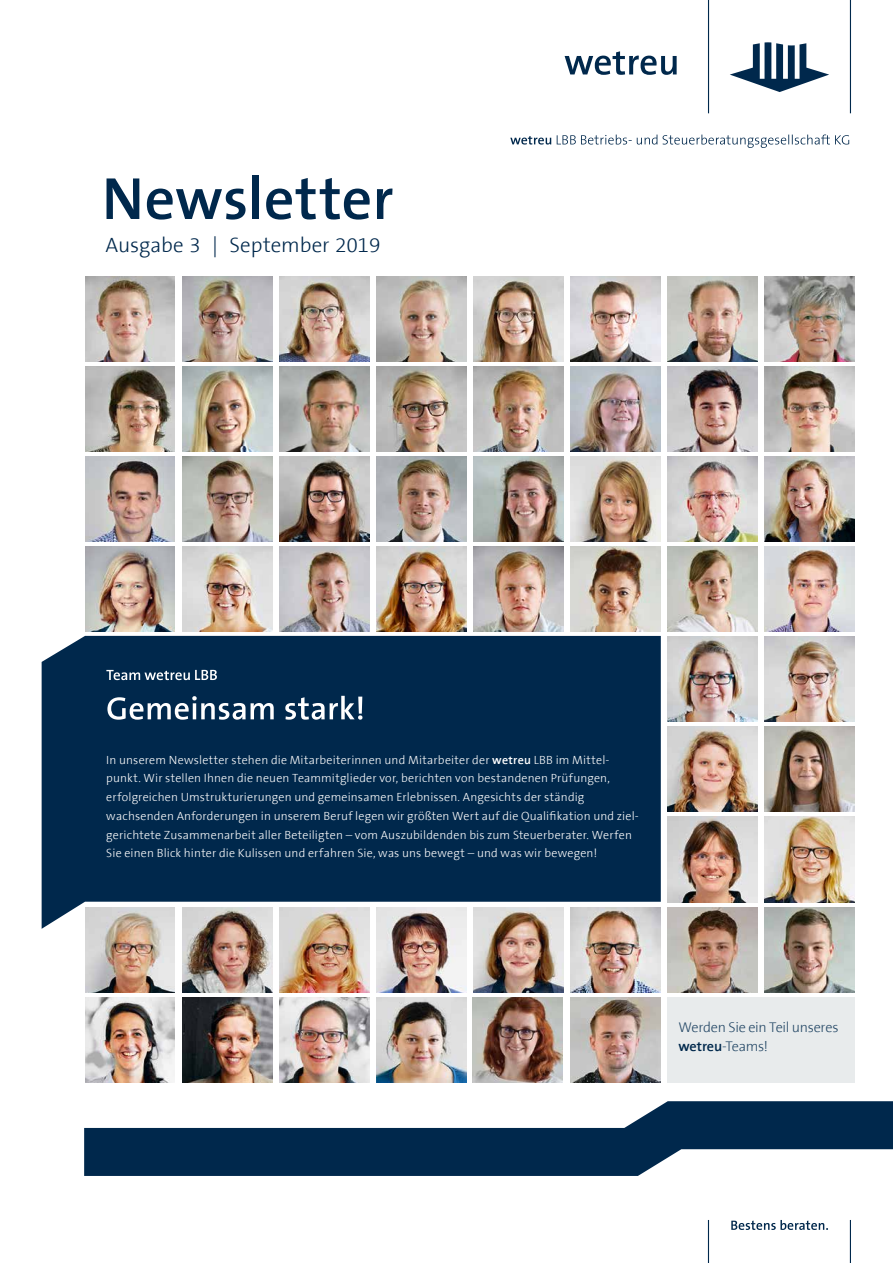
<style>
.page{position:relative;width:893px;height:1263px;background:#fff}
.page>*{position:absolute;margin:0;border:0;box-sizing:border-box;transform-origin:0 0}
.t1{font:700 60px "Konzern The Sans Basic";letter-spacing:.005em;color:#00284c}
.t2{font:21px "Konzern The Sans Basic";color:#00284c}
.t3{font:14.25px/18.8px "Konzern The Sans Basic";letter-spacing:-.025em;color:#264967}
.t4{font:12px/18.8px "Konzern The Sans Basic";letter-spacing:.015em;color:#fff}
.s1{font-weight:700}
.s2{font-weight:700;color:#00284c}
</style>
<div class="page">
<svg style="left:84px;top:1101px;width:809px;height:75px;fill:#00284c"></svg>
<hr style="left:708px;top:1220px;width:1px;height:43px;background:#00284c">
<hr style="left:850px;top:1220px;width:1px;height:43px;background:#00284c">
<svg style="left:731px;top:1220px;width:97px;height:10px"></svg>
<svg style="left:730px;top:42px;width:99px;height:50px"></svg>
<hr style="left:708px;top:0;width:1px;height:113px;background:#00284c">
<hr style="left:850px;top:0;width:1px;height:113px;background:#00284c">
<svg style="left:565px;top:51px;width:112px;height:24px"></svg>
<svg style="left:510px;top:134px;width:339px;height:14px"></svg>
<div style="left:42px;top:636px;width:619px;height:293px;background:#00284c"></div>
<svg style="left:107px;top:696px;width:255px;height:24px"></svg>
<svg style="left:106px;top:670px;width:111px;height:10px"></svg>
<img style="left:765px;top:816px;width:90px;height:86px">
<img style="left:668px;top:816px;width:90px;height:86px">
<img style="left:765px;top:726px;width:89px;height:85px">
<img style="left:668px;top:726px;width:90px;height:85px">
<img style="left:765px;top:366px;width:90px;height:85px">
<img style="left:668px;top:366px;width:90px;height:85px">
<img style="left:765px;top:276px;width:90px;height:85px">
<img style="left:668px;top:276px;width:90px;height:85px">
<img style="left:571px;top:907px;width:89px;height:85px">
<img style="left:473px;top:907px;width:90px;height:85px">
<img style="left:376px;top:907px;width:90px;height:85px">
<img style="left:279px;top:907px;width:90px;height:85px">
<img style="left:182px;top:907px;width:90px;height:85px">
<img style="left:85px;top:907px;width:90px;height:85px">
<div style="left:668px;top:997px;width:187px;height:85px;background:#e8ebec"></div>
<img style="left:376px;top:997px;width:90px;height:85px">
<img style="left:668px;top:907px;width:90px;height:85px">
<img style="left:765px;top:907px;width:90px;height:85px">
<img style="left:473px;top:997px;width:90px;height:85px">
<img style="left:571px;top:997px;width:90px;height:85px">
<img style="left:279px;top:997px;width:90px;height:85px">
<img style="left:182px;top:997px;width:90px;height:85px">
<img style="left:85px;top:997px;width:90px;height:85px">
<img style="left:765px;top:636px;width:90px;height:85px">
<img style="left:668px;top:636px;width:90px;height:85px">
<img style="left:765px;top:546px;width:90px;height:85px">
<img style="left:668px;top:546px;width:90px;height:85px">
<img style="left:765px;top:457px;width:90px;height:85px">
<img style="left:668px;top:457px;width:90px;height:85px">
<img style="left:571px;top:547px;width:89px;height:85px">
<img style="left:473px;top:547px;width:90px;height:85px">
<img style="left:376px;top:547px;width:90px;height:85px">
<img style="left:279px;top:547px;width:90px;height:85px">
<img style="left:182px;top:547px;width:90px;height:85px">
<img style="left:85px;top:547px;width:90px;height:85px">
<img style="left:473px;top:457px;width:90px;height:85px">
<img style="left:376px;top:457px;width:90px;height:85px">
<img style="left:279px;top:457px;width:90px;height:85px">
<img style="left:182px;top:457px;width:90px;height:85px">
<img style="left:85px;top:457px;width:90px;height:85px">
<img style="left:571px;top:366px;width:89px;height:85px">
<img style="left:473px;top:366px;width:90px;height:85px">
<img style="left:376px;top:366px;width:90px;height:85px">
<img style="left:279px;top:366px;width:90px;height:85px">
<img style="left:182px;top:366px;width:90px;height:85px">
<img style="left:85px;top:366px;width:90px;height:85px">
<img style="left:571px;top:276px;width:89px;height:85px">
<img style="left:473px;top:276px;width:90px;height:85px">
<img style="left:376px;top:276px;width:90px;height:85px">
<img style="left:279px;top:276px;width:90px;height:85px">
<img style="left:182px;top:276px;width:90px;height:85px">
<img style="left:85px;top:276px;width:90px;height:85px">
<img style="left:571px;top:457px;width:89px;height:85px">
<h1 class="t1" style="left:102px;top:167px;width:293px">Newsletter</h1>
<h2 class="t2" style="left:106px;top:234px;width:276px">Ausgabe 3 | September 2019</h2>
<p class="t4" style="left:106px;top:751px;width:534px">In unserem Newsletter stehen die Mitarbeiterinnen und Mitarbeiter der <span class="s1">we¿reu</span> LBB im Mittel&shy;punkt. Wir stellen Ihnen die neuen Teammitglieder vor, berichten von bestandenen Prüfungen, erfolgreichen Umstrukturierungen und gemeinsamen Erlebnissen. Angesichts der ständig wachsenden Anforderungen in unserem Beruf legen wir größten Wert auf die Qualifikation und ziel&shy;gerichtete Zusammenarbeit aller Beteiligten – vom Auszubildenden bis zum Steuerberater. Werfen Sie einen Blick hinter die Kulissen und erfahren Sie, was uns bewegt – und was wir bewegen!</p>
<p class="t3" style="left:678px;top:1018px;width:162px">Werden Sie ein Teil unseres <span class="s2">we¿reu</span>-Teams!</p>
</div>
